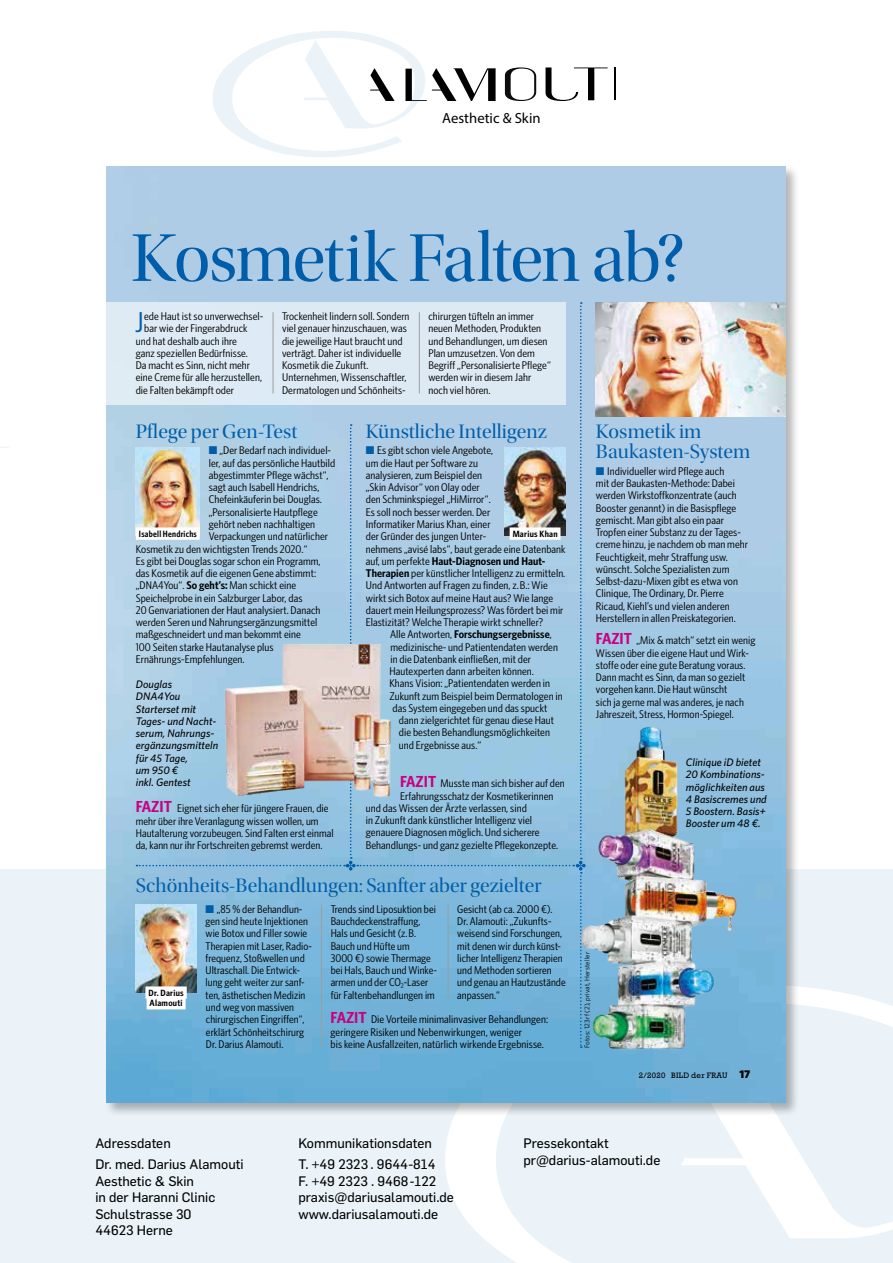
<style>
.page{position:relative;width:893px;height:1263px;background:#fff}
.page>*{position:absolute;margin:0;border:0;box-sizing:border-box;transform-origin:0 0}
.t1{font:70.5px "Utopia Std Disp";letter-spacing:-.025em;color:#005da9}
.t2{font:28.8px "Whitney Condensed";color:#005da9;scale:1.11 1}
.t3{font:20.25px/20.2px "Utopia Std Disp";letter-spacing:.005em;color:#005da9}
.t4{font:14.7px "Myriad Pro";color:#000}
.t5{font:13.5px/16.5px "Flama Basic";color:#000}
.t6{font:11.25px/12.3px "Whitney Condensed";letter-spacing:.005em;color:#000;scale:1.11 1}
.t7{font:11.25px/12.3px "Whitney Condensed";letter-spacing:.005em;color:#000;scale:1.09 1}
.t8{font:11.25px/12.3px "Whitney Condensed";letter-spacing:.005em;color:#000;scale:1.1 1}
.t9{font:italic 500 10.95px/12.3px "Whitney";letter-spacing:.005em;color:#000}
.t10{font:600 9.15px/10.6px "Whitney Condensed";letter-spacing:.03em;color:#000;scale:1.1 1}
.t11{font:600 9.15px "Whitney Condensed";letter-spacing:.03em;color:#000}
.t12{font:7.95px "Rockwell Std";letter-spacing:.035em;color:#000}
.t13{font:6.9px "Whitney";letter-spacing:.015em;color:#000}
.s1{color:#005da9}
.s2{font-weight:600}
.s3{font-weight:600;font-size:16.05px;color:#c7017f}
.s4{font-family:"Whitney";font-weight:900;font-size:11.25px}
</style>
<div class="page">
<div style="left:0;top:870px;width:893px;height:393px;background:#ebf3f8"></div>
<svg style="left:445px;top:987px;width:448px;height:276px"></svg>
<hr style="left:614px;top:67px;width:1px;height:33px;background:#000">
<svg style="left:546px;top:67px;width:62px;height:34px"></svg>
<svg style="left:213px;top:31px;width:283px;height:126px"></svg>
<svg style="left:505px;top:67px;width:32px;height:34px"></svg>
<div style="left:104px;top:165px;width:696px;height:952px;background:#000;opacity:.3"></div>
<img style="left:106px;top:167px;width:680px;height:935px">
<div style="left:106px;top:302px;width:460px;height:103px;background:#deebf3"></div>
<img style="left:596px;top:302px;width:190px;height:115px">
<img style="left:574px;top:712px;width:163px;height:347px">
<svg style="left:137px;top:302px;width:449px;height:746px;background:#a2c7e0"></svg>
<div style="left:136px;top:527px;width:64px;height:13px;background:#fff"></div>
<div style="left:510px;top:527px;width:50px;height:13px;background:#fff"></div>
<div style="left:145px;top:986px;width:42px;height:13px;background:#fff"></div>
<div style="left:147px;top:997px;width:39px;height:12px;background:#fff"></div>
<img style="left:217px;top:627px;width:184px;height:174px">
<h3 class="t4" style="left:442px;top:109px;width:100px">Aesthetic &amp; Skin</h3>
<h1 class="t1" style="left:21px;top:221px;width:665px">A- Kosmetik Falten ab?</h1>
<h2 class="t2" style="left:135px;top:305px;width:9px">J</h2>
<p class="t6" style="left:144px;top:310px;width:109px">ede Haut ist so unverwechsel-</p>
<p class="t6" style="left:144px;top:322px;width:95px">bar wie der Fingerabdruck</p>
<p class="t6" style="left:136px;top:334px;width:93px">und hat deshalb auch ihre</p>
<p class="t6" style="left:136px;top:346px;width:103px">ganz speziellen Bedürfnisse.</p>
<p class="t6" style="left:136px;top:359px;width:104px">Da macht es Sinn, nicht mehr</p>
<p class="t6" style="left:136px;top:371px;width:115px">eine Creme für alle herzustellen,</p>
<p class="t6" style="left:136px;top:383px;width:90px">die Falten bekämpft oder</p>
<p class="t8" style="left:282px;top:310px;width:117px">Trockenheit lindern soll. Sondern viel genauer hinzuschauen, was die jeweilige Haut braucht und verträgt. Daher ist individuelle<br>Kosmetik die Zukunft.<br>Unternehmen, Wissenschaftler,<br>Dermatologen und Schönheits-</p>
<p class="t6" style="left:428px;top:310px;width:112px">chirurgen tüfteln an immer neuen Methoden, Produkten und Behandlungen, um diesen<br>Plan umzusetzen. Von dem<br>Begriff „Personalisierte Pflege“ werden wir in diesem Jahr noch viel hören.</p>
<h3 class="t3" style="left:136px;top:421px;width:163px">Pflege per Gen-Test</h3>
<p class="t6" style="left:209px;top:444px;width:112px"><span class="s1">■</span> „Der Bedarf nach individuel-</p>
<p class="t6" style="left:209px;top:456px;width:115px">ler, auf das persönliche Hautbild</p>
<p class="t6" style="left:209px;top:469px;width:109px">abgestimmter Pflege wächst“,</p>
<p class="t6" style="left:209px;top:481px;width:101px">sagt auch Isabell Hendrichs,</p>
<p class="t6" style="left:209px;top:493px;width:103px">Chefeinkäuferin bei Douglas.</p>
<p class="t6" style="left:209px;top:505px;width:100px">„Personalisierte Hautpflege</p>
<p class="t6" style="left:209px;top:518px;width:97px">gehört neben nachhaltigen</p>
<p class="t6" style="left:209px;top:530px;width:109px">Verpackungen und natürlicher</p>
<p class="t6" style="left:136px;top:542px;width:156px">Kosmetik zu den wichtigsten Trends 2020.“</p>
<p class="t6" style="left:136px;top:554px;width:168px">Es gibt bei Douglas sogar schon ein Programm,</p>
<p class="t6" style="left:136px;top:567px;width:164px">das Kosmetik auf die eigenen Gene abstimmt:</p>
<p class="t6" style="left:136px;top:579px;width:146px">„DNA4You“. <span class="s2">So geht’s:</span> Man schickt eine</p>
<p class="t6" style="left:136px;top:591px;width:152px">Speichelprobe in ein Salzburger Labor, das</p>
<p class="t6" style="left:136px;top:603px;width:168px">20 Genvariationen der Haut analysiert. Danach</p>
<p class="t6" style="left:136px;top:616px;width:165px">werden Seren und Nahrungsergänzungsmittel</p>
<p class="t6" style="left:136px;top:628px;width:150px">maßgeschneidert und man bekommt eine</p>
<p class="t6" style="left:136px;top:640px;width:126px">100 Seiten starke Hautanalyse plus</p>
<p class="t6" style="left:136px;top:652px;width:99px">Ernährungs-Empfehlungen.</p>
<h3 class="t3" style="left:366px;top:421px;width:183px">Künstliche Intelligenz</h3>
<p class="t6" style="left:366px;top:444px;width:181px"><span class="s1">■</span> Es gibt schon viele Angebote,<br>um die Haut per Software zu<br>analysieren, zum Beispiel den<br>„Skin Advisor“ von Olay oder<br>den Schminkspiegel „HiMirror“.<br>Es soll noch besser werden. Der<br>Informatiker Marius Khan, einer<br>der Gründer des jungen Unter-<br>nehmens „avisé labs“, baut gerade eine Datenbank auf, um perfekte <span class="s2">Haut-Diagnosen und Haut-Therapien</span> per künstlicher Intelligenz zu ermitteln.<br>Und Antworten auf Fragen zu finden, z. B.: Wie wirkt sich Botox auf meine Haut aus? Wie lange dauert mein Heilungsprozess? Was fördert bei mir Elastizität? Welche Therapie wirkt schneller?</p>
<p class="t6" style="left:389px;top:628px;width:158px">Alle Antworten, <span class="s2">Forschungsergebnisse</span>, medizinische- und Patientendaten werden in die Datenbank einfließen, mit der Hautexperten dann arbeiten können.<br>Khans Vision: „Patientendaten werden in Zukunft zum Beispiel beim Dermatologen in das System eingegeben und das spuckt</p>
<p class="t6" style="left:399px;top:714px;width:141px">dann zielgerichtet für genau diese Haut die besten Behandlungsmöglichkeiten und Ergebnisse aus.“</p>
<p class="t11" style="left:139px;top:528px;width:59px">Isabell Hendrichs</p>
<p class="t10" style="left:513px;top:528px;width:42px">Marius Khan</p>
<p class="t9" style="left:136px;top:678px;width:84px">Douglas<br>DNA4You<br>Starterset mit<br>Tages- und Nacht&shy;serum, Nahrungs&shy;ergänzungsmitteln für 45 Tage,<br>um 950 €<br>inkl. Gentest</p>
<p class="t6" style="left:400px;top:777px;width:150px"><span class="s3">FAZIT</span> Musste man sich bisher auf den</p>
<p class="t6" style="left:400px;top:789px;width:140px">Erfahrungsschatz der Kosmetikerinnen</p>
<p class="t6" style="left:366px;top:802px;width:147px">und das Wissen der Ärzte verlassen, sind</p>
<p class="t6" style="left:366px;top:814px;width:151px">in Zukunft dank künstlicher Intelligenz viel</p>
<p class="t6" style="left:366px;top:826px;width:158px">genauere Diagnosen möglich. Und sicherere</p>
<p class="t6" style="left:366px;top:838px;width:175px">Behandlungs- und ganz gezielte Pflegekonzepte.</p>
<p class="t8" style="left:136px;top:802px;width:181px"><span class="s3">FAZIT</span> Eignet sich eher für jüngere Frauen, die mehr über ihre Veranlagung wissen wollen, um Hautalterung vorzubeugen. Sind Falten erst einmal da, kann nur ihr Fortschreiten gebremst werden.</p>
<h3 class="t3" style="left:136px;top:876px;width:407px">Schönheits-Behandlungen: Sanfter aber gezielter</h3>
<p class="t10" style="left:148px;top:987px;width:34px">Dr. Darius<br>Alamouti</p>
<p class="t7" style="left:206px;top:902px;width:99px"><span class="s1">■</span> „85 % der Behandlun&shy;gen sind heute Injektionen wie Botox und Filler sowie<br>Therapien mit Laser, Radio&shy;frequenz, Stoßwellen und<br>Ultraschall. Die Entwick&shy;lung geht weiter zur sanf&shy;ten, ästhetischen Medizin und weg von massiven chirurgischen Eingriffen“, erklärt Schönheitschirurg<br>Dr. Darius Alamouti.</p>
<p class="t7" style="left:331px;top:902px;width:99px">Trends sind Liposuktion bei<br>Bauchdeckenstraffung,<br>Hals und Gesicht (z. B.<br>Bauch und Hüfte um<br>3000 €) sowie Thermage bei Hals, Bauch und Winke&shy;armen und der CO<sub>2</sub>-Laser für Faltenbehandlungen im</p>
<p class="t7" style="left:457px;top:902px;width:101px">Gesicht (ab ca. 2000 €).<br>Dr. Alamouti: „Zukunfts&shy;weisend sind Forschungen, mit denen wir durch künst&shy;licher Intelligenz Therapien und Methoden sortieren und genau an Hautzustände anpassen.“</p>
<p class="t6" style="left:331px;top:1013px;width:198px"><span class="s3">FAZIT</span> Die Vorteile minimalinvasiver Behandlungen: geringere Risiken und Nebenwirkungen, weniger<br>bis keine Ausfallzeiten, natürlich wirkende Ergebnisse.</p>
<h3 class="t3" style="left:596px;top:421px;width:156px">Kosmetik im<br>Baukasten-System</h3>
<p class="t6" style="left:596px;top:464px;width:138px"><span class="s1">■</span> Individueller wird Pflege auch<br>mit der Baukasten-Methode: Dabei werden Wirkstoffkonzentrate (auch Booster genannt) in die Basispflege gemischt. Man gibt also ein paar Tropfen einer Substanz zu der Tages&shy;creme hinzu, je nachdem ob man mehr Feuchtigkeit, mehr Straffung usw. wünscht. Solche Spezialisten zum Selbst-dazu-Mixen gibt es etwa von Clinique, The Ordinary, Dr. Pierre Ricaud, Kiehl’s und vielen anderen Herstellern in allen Preiskategorien.</p>
<p class="t8" style="left:596px;top:634px;width:147px"><span class="s3">FAZIT</span> „Mix &amp; match“ setzt ein wenig Wissen über die eigene Haut und Wirk&shy;stoffe oder eine gute Beratung voraus.<br>Dann macht es Sinn, da man so gezielt vorgehen kann. Die Haut wünscht<br>sich ja gerne mal was anderes, je nach Jahreszeit, Stress, Hormon-Spiegel.</p>
<p class="t9" style="left:686px;top:756px;width:82px">Clinique iD bietet<br>20 Kombinations&shy;möglichkeiten aus<br>4 Basiscremes und<br>5 Boostern. Basis+<br>Booster um 48 €.</p>
<p class="t13" style="left:582px;top:1048px;width:98px;rotate:-90deg">Fotos: 123rf (2), privat, Hersteller</p>
<p class="t12" style="left:639px;top:1071px;width:113px">2/2020 BILD der FRAU <span class="s4">17</span></p>
<p class="t5" style="left:95px;top:1132px;width:150px;line-height:21px">Adressdaten<br>Dr. med. Darius Alamouti</p>
<p class="t5" style="left:95px;top:1172px;width:121px">Aesthetic &amp; Skin<br>in der Haranni Clinic<br>Schulstrasse 30<br>44623 Herne</p>
<p class="t5" style="left:298px;top:1132px;width:139px;line-height:21px">Kommunikationsdaten<br>T. +49 2323 . 9644-814</p>
<p class="t5" style="left:298px;top:1172px;width:157px">F. +49 2323 . 9468-122 praxis@dariusalamouti.de www.dariusalamouti.de</p>
<p class="t5" style="left:523px;top:1134px;width:138px">Pressekontakt pr@darius-alamouti.de</p>
</div>
